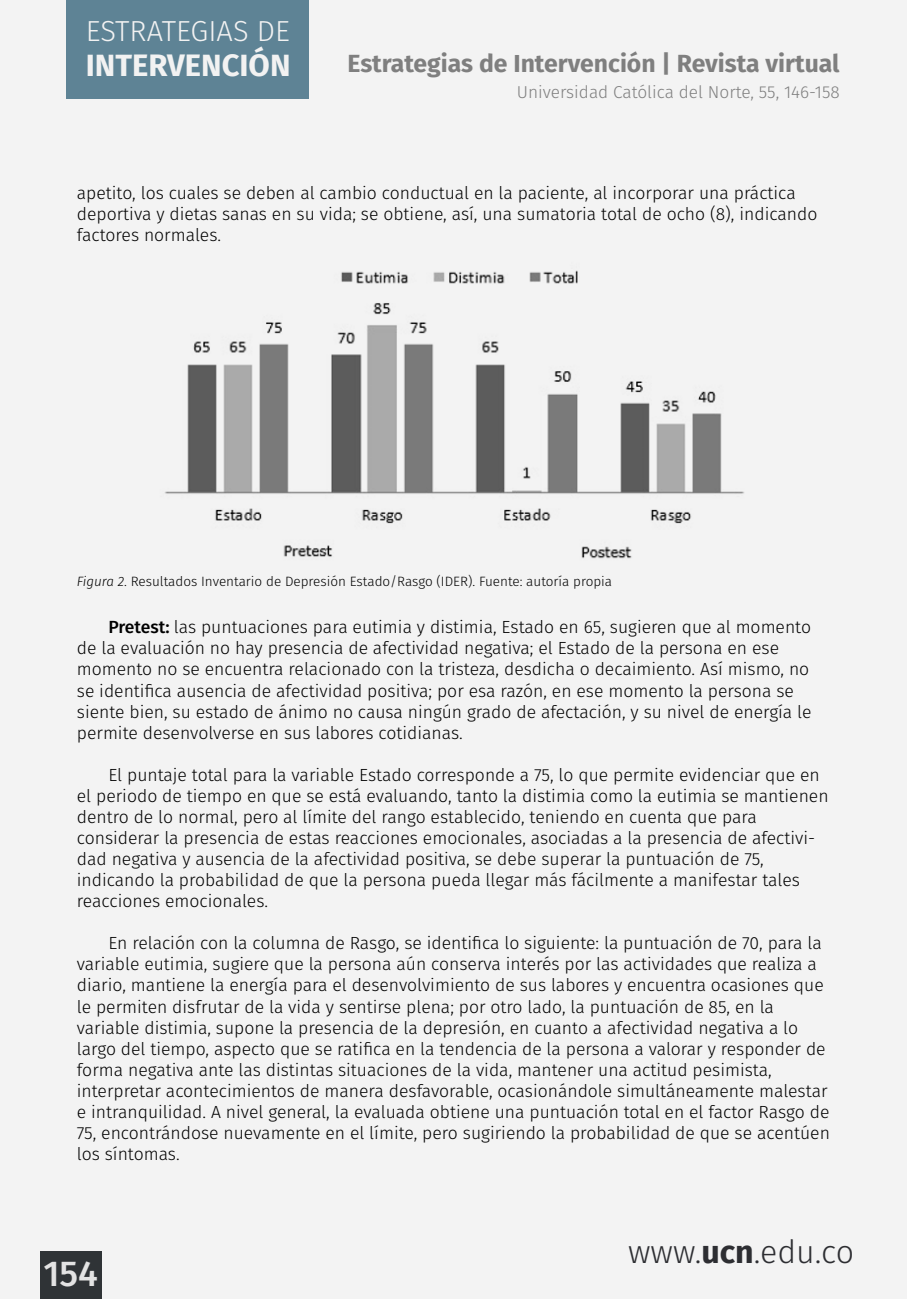
<style>
.page{position:relative;width:907px;height:1299px;background:#f3f3f3}
.page>*{position:absolute;margin:0;border:0;box-sizing:border-box;transform-origin:0 0}
.t1{font:500 36px "Fira Sans";color:#e3e3e3}
.t2{font:300 32.18px "Fira Sans";color:#2d2e32}
.t3{font:700 31.05px "Fira Sans";color:#f2f2f2}
.t4{font:300 29.03px "Fira Sans";color:#f2f2f2}
.t5{font:700 24.75px "Fira Sans";color:#7f7f7f}
.t6{font:300 17.55px/21.2px "Fira Sans";color:#000}
.t7{font:300 17.32px "Fira Sans";color:#7f7f7f}
.t8{font:300 13.5px "Fira Sans";color:#000}
.s1{font-style:italic}
.s2{font-weight:500}
.s3{font-weight:700}
</style>
<div class="page">
<div style="left:66px;top:0;width:243px;height:98px;background:#5e8395"></div>
<img style="left:165px;top:270px;width:579px;height:289px">
<div style="left:40px;top:1251px;width:62px;height:47px;background:#2f3336"></div>
<h3 class="t4" style="left:86px;top:10px;width:205px">ESTRATEGIAS DE</h3>
<h3 class="t3" style="left:86px;top:39px;width:206px">INTERVENCIÓN</h3>
<h3 class="t5" style="left:347px;top:43px;width:493px">Estrategias de Intervención | Revista virtual</h3>
<p class="t7" style="left:517px;top:80px;width:324px">Universidad Católica del Norte, 55, 146-158</p>
<p class="t6" style="left:77px;top:183px;width:742px">apetito, los cuales se deben al cambio conductual en la paciente, al incorporar una práctica deportiva y dietas sanas en su vida; se obtiene, así, una sumatoria total de ocho (8), indicando factores normales.</p>
<p class="t8" style="left:77px;top:571px;width:537px"><span class="s1">Figura 2</span>. Resultados Inventario de Depresión Estado/Rasgo (IDER). Fuente: autoría propia</p>
<p class="t6" style="left:77px;top:616px;width:736px;text-indent:32px"><span class="s2">Pretest:</span> las puntuaciones para eutimia y distimia, Estado en 65, sugieren que al momento de la evaluación no hay presencia de afectividad negativa; el Estado de la persona en ese momento no se encuentra relacionado con la tristeza, desdicha o decaimiento. Así mismo, no se identifica ausencia de afectividad positiva; por esa razón, en ese momento la persona se siente bien, su estado de ánimo no causa ningún grado de afectación, y su nivel de energía le permite desenvolverse en sus labores cotidianas.</p>
<p class="t6" style="left:77px;top:764px;width:753px;text-indent:32px">El puntaje total para la variable Estado corresponde a 75, lo que permite evidenciar que en el periodo de tiempo en que se está evaluando, tanto la distimia como la eutimia se mantienen dentro de lo normal, pero al límite del rango establecido, teniendo en cuenta que para considerar la presencia de estas reacciones emocionales, asociadas a la presencia de afectivi&shy;dad negativa y ausencia de la afectividad positiva, se debe superar la puntuación de 75, indicando la probabilidad de que la persona pueda llegar más fácilmente a manifestar tales reacciones emocionales.</p>
<p class="t6" style="left:77px;top:932px;width:754px;text-indent:32px">En relación con la columna de Rasgo, se identifica lo siguiente: la puntuación de 70, para la variable eutimia, sugiere que la persona aún conserva interés por las actividades que realiza a diario, mantiene la energía para el desenvolvimiento de sus labores y encuentra ocasiones que le permiten disfrutar de la vida y sentirse plena; por otro lado, la puntuación de 85, en la variable distimia, supone la presencia de la depresión, en cuanto a afectividad negativa a lo largo del tiempo, aspecto que se ratifica en la tendencia de la persona a valorar y responder de forma negativa ante las distintas situaciones de la vida, mantener una actitud pesimista, interpretar acontecimientos de manera desfavorable, ocasionándole simultáneamente malestar e intranquilidad. A nivel general, la evaluada obtiene una puntuación total en el factor Rasgo de 75, encontrándose nuevamente en el límite, pero sugiriendo la probabilidad de que se acentúen los síntomas.</p>
<h1 class="t1" style="left:43px;top:1244px;width:56px">154</h1>
<h2 class="t2" style="left:628px;top:1228px;width:227px">www.<span class="s3">ucn</span>.edu.co</h2>
</div>
